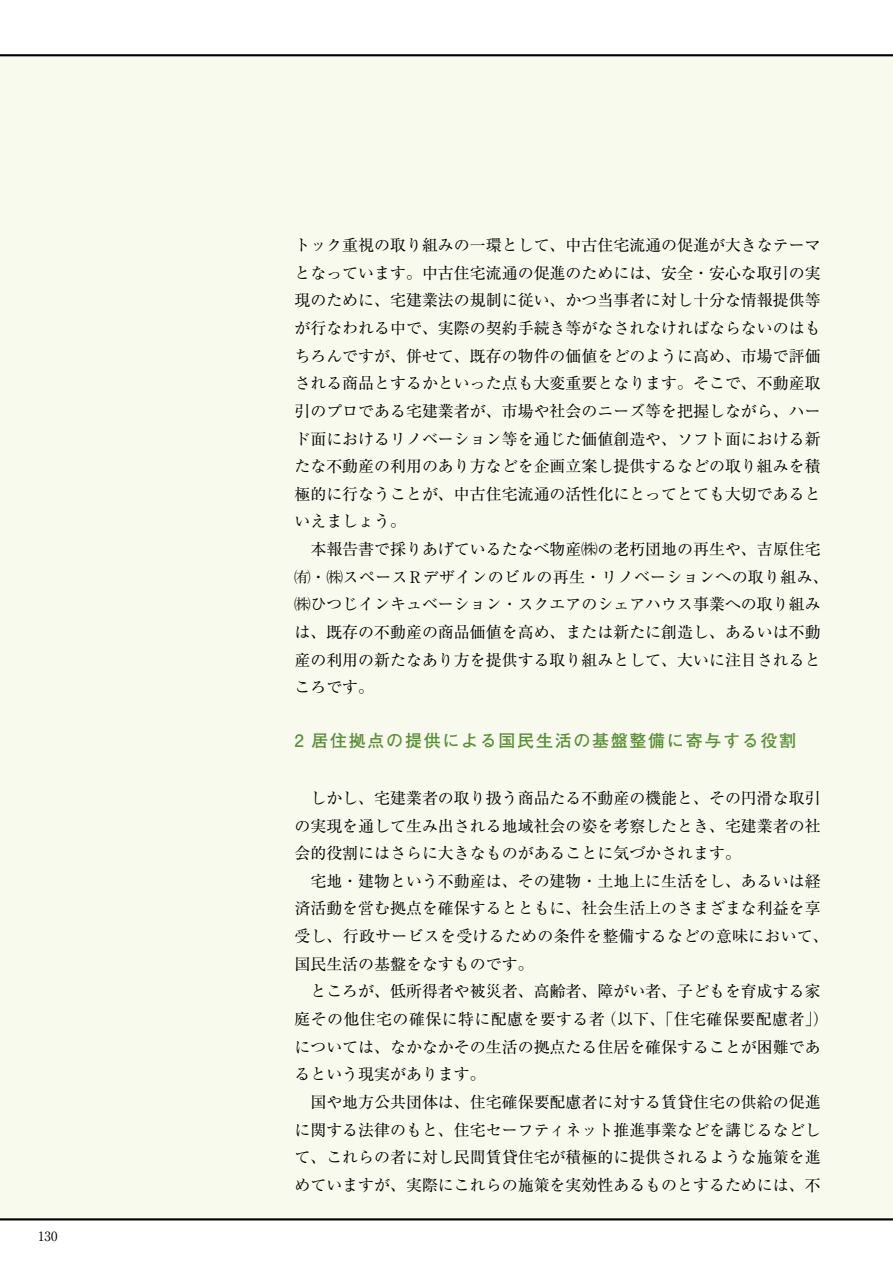
<style>
.page{position:relative;width:893px;height:1263px;background:#fff}
.page>*{position:absolute;margin:0;border:0;box-sizing:border-box;transform-origin:0 0}
.t1{font:700 16.95px "Futo Go B101 Pro";letter-spacing:.1em;color:#598f35}
.t2{font:15.9px/27.6px "Ryumin Pro";color:#000}
.t3{font:12.75px "Ryumin Pro";color:#000}
</style>
<div class="page">
<div style="left:0;top:54px;width:893px;height:1166px;background:#f7faed"></div>
<hr style="left:0;top:54px;width:893px;height:2px;background:#000">
<hr style="left:0;top:1218px;width:893px;height:2px;background:#000">
<p class="t3" style="left:38px;top:1226px;width:21px">130</p>
<p class="t2" style="left:294px;top:230px;width:536px">トック重視の取り組みの一環として、中古住宅流通の促進が大きなテーマとなっています。中古住宅流通の促進のためには、安全・安心な取引の実現のために、宅建業法の規制に従い、かつ当事者に対し十分な情報提供等が行なわれる中で、実際の契約手続き等がなされなければならないのはもちろんですが、併せて、既存の物件の価値をどのように高め、市場で評価される商品とするかといった点も大変重要となります。そこで、不動産取引のプロである宅建業者が、市場や社会のニーズ等を把握しながら、ハード面におけるリノベーション等を通じた価値創造や、ソフト面における新たな不動産の利用のあり方などを企画立案し提供するなどの取り組みを積極的に行なうことが、中古住宅流通の活性化にとってとても大切であるといえましょう。<br>　本報告書で採りあげているたなべ物産㈱の老朽団地の再生や、吉原住宅㈲・㈱スペースRデザインのビルの再生・リノベーションへの取り組み、㈱ひつじインキュベーション・スクエアのシェアハウス事業への取り組みは、既存の不動産の商品価値を高め、または新たに創造し、あるいは不動産の利用の新たなあり方を提供する取り組みとして、大いに注目されるところです。</p>
<p class="t1" style="left:294px;top:727px;width:503px">2 居住拠点の提供による国民生活の基盤整備に寄与する役割</p>
<p class="t2" style="left:294px;top:783px;width:536px">　しかし、宅建業者の取り扱う商品たる不動産の機能と、その円滑な取引の実現を通して生み出される地域社会の姿を考察したとき、宅建業者の社会的役割にはさらに大きなものがあることに気づかされます。<br>　宅地・建物という不動産は、その建物・土地上に生活をし、あるいは経済活動を営む拠点を確保するとともに、社会生活上のさまざまな利益を享受し、行政サービスを受けるための条件を整備するなどの意味において、国民生活の基盤をなすものです。<br>　ところが、低所得者や被災者、高齢者、障がい者、子どもを育成する家庭その他住宅の確保に特に配慮を要する者（以下、「住宅確保要配慮者」）については、なかなかその生活の拠点たる住居を確保することが困難であるという現実があります。<br>　国や地方公共団体は、住宅確保要配慮者に対する賃貸住宅の供給の促進に関する法律のもと、住宅セーフティネット推進事業などを講じるなどして、これらの者に対し民間賃貸住宅が積極的に提供されるような施策を進めていますが、実際にこれらの施策を実効性あるものとするためには、不</p>
</div>
